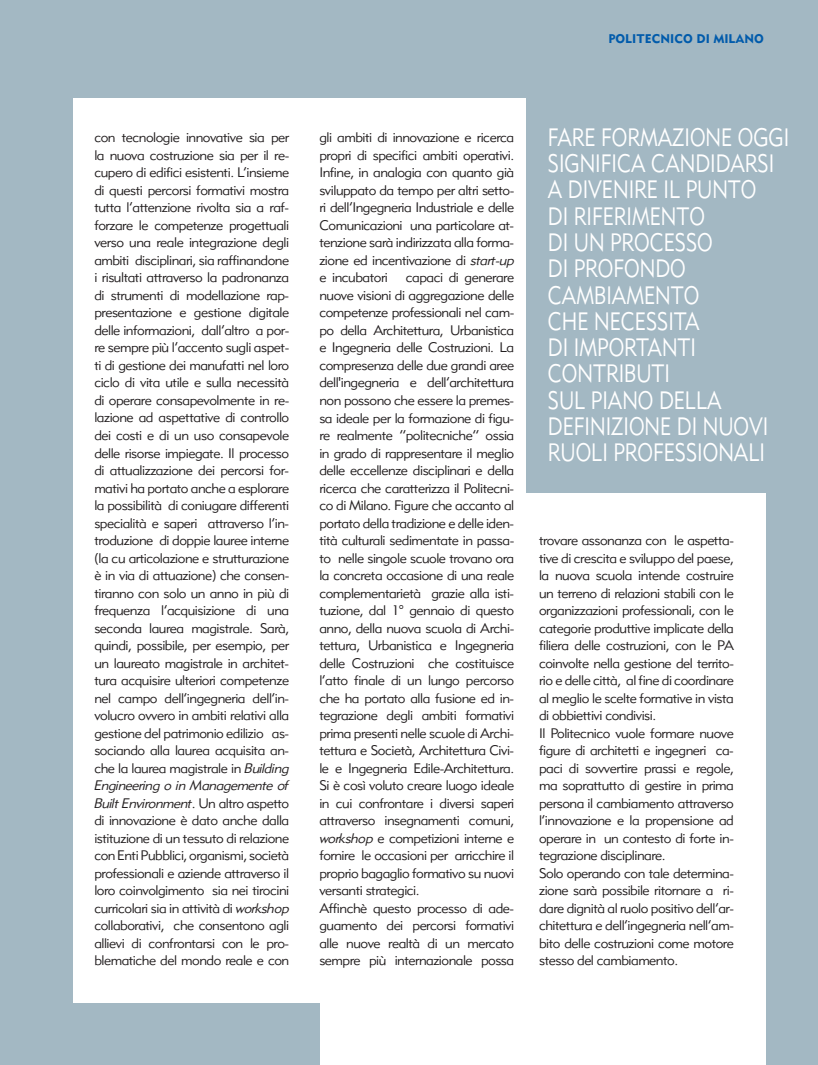
<style>
.page{position:relative;width:818px;height:1065px;background:#fff}
.page>*{position:absolute;margin:0;border:0;box-sizing:border-box;transform-origin:0 0}
.t1{font:25px/26.2px "Metro Lite Two";color:#fff;scale:.8 1}
.t2{font:13.75px/17.5px "Metro Lite Two";letter-spacing:-.035em;color:#231f20;text-align:justify}
.t3{font:13.75px/17.5px "Metro Lite Two Oblique";letter-spacing:-.035em;color:#231f20}
.t4{font:12.5px "Metro Black Two";color:#015bab}
.s1{font-family:"Metro Lite Two Oblique"}
.s2{font-family:"Metro Lite Two"}
</style>
<div class="page">
<div style="left:0;top:0;width:818px;height:1064px;background:#a3b8c3"></div>
<div style="left:73px;top:98px;width:693px;height:903px;background:#fff"></div>
<div style="left:527px;top:28px;width:291px;height:464px;background:#a3b8c3"></div>
<div style="left:320px;top:990px;width:446px;height:74px;background:#fff"></div>
<p class="t4" style="left:608px;top:30px;width:157px">POLITECNICO DI MILANO</p>
<p class="t2" style="left:94px;top:128px;width:196px">con tecnologie innovative sia per la nuova costruzione sia per il re&shy;cupero di edifici esistenti. L’insieme di questi percorsi formativi mostra tutta l’attenzione rivolta sia a raf&shy;forzare le competenze progettuali verso una reale integrazione degli ambiti disciplinari, sia raffinandone i risultati attraverso la padronanza di strumenti di modellazione rap&shy;presentazione e gestione digitale delle informazioni, dall’altro a por&shy;re sempre più l’accento sugli aspet&shy;ti di gestione dei manufatti nel loro ciclo di vita utile e sulla necessità di operare consapevolmente in re&shy;lazione ad aspettative di controllo dei costi e di un uso consapevole delle risorse impiegate. Il processo di attualizzazione dei percorsi for&shy;mativi ha portato anche a esplorare la possibilità di coniugare differenti specialità e saperi attraverso l’in&shy;troduzione di doppie lauree interne (la cu articolazione e strutturazione è in via di attuazione) che consen&shy;tiranno con solo un anno in più di frequenza l’acquisizione di una seconda laurea magistrale. Sarà, quindi, possibile, per esempio, per un laureato magistrale in architet&shy;tura acquisire ulteriori competenze nel campo dell’ingegneria dell’in&shy;volucro ovvero in ambiti relativi alla gestione del patrimonio edilizio as&shy;sociando alla laurea acquisita an&shy;che la laurea magistrale in <span class="s1">Building</span></p>
<p class="t3" style="left:94px;top:776px;width:196px">Engineering o in Managemente of<br>Built Environment<span class="s2">. Un altro aspetto</span></p>
<p class="t2" style="left:94px;top:811px;width:196px">di innovazione è dato anche dalla istituzione di un tessuto di relazione con Enti Pubblici, organismi, società professionali e aziende attraverso il loro coinvolgimento sia nei tirocini curricolari sia in attività di <span class="s1">workshop </span>collaborativi, che consentono agli allievi di confrontarsi con le pro&shy;blematiche del mondo reale e con</p>
<p class="t2" style="left:319px;top:129px;width:196px">gli ambiti di innovazione e ricerca propri di specifici ambiti operativi.<br>Infine, in analogia con quanto già sviluppato da tempo per altri setto&shy;ri dell’Ingegneria Industriale e delle Comunicazioni una particolare at&shy;tenzione sarà indirizzata alla forma&shy;zione ed incentivazione di <span class="s1">start-up </span>e incubatori</p>
<p class="t2" style="left:319px;top:269px;width:196px;text-align:left;text-indent:86px">capaci di generare nuove visioni di aggregazione delle competenze professionali nel cam&shy;po della Architettura, Urbanistica e Ingegneria delle Costruzioni. La compresenza delle due grandi aree dell'ingegneria e dell’architettura non possono che essere la premes&shy;sa ideale per la formazione di figu&shy;re realmente “politecniche” ossia in grado di rappresentare il meglio delle eccellenze disciplinari e della ricerca che caratterizza il Politecni&shy;co di Milano. Figure che accanto al portato della tradizione e delle iden&shy;tità culturali sedimentate in passa&shy;to nelle singole scuole trovano ora la concreta occasione di una reale complementarietà grazie alla isti&shy;tuzione, dal 1° gennaio di questo anno, della nuova scuola di Archi&shy;tettura, Urbanistica e Ingegneria delle Costruzioni che costituisce l’atto finale di un lungo percorso che ha portato alla fusione ed in&shy;tegrazione degli ambiti formativi prima presenti nelle scuole di Archi&shy;tettura e Società, Architettura Civi&shy;le e Ingegneria Edile-Architettura.<br>Si è così voluto creare luogo ideale in cui confrontare i diversi saperi attraverso insegnamenti comuni, <span class="s1">workshop</span> e competizioni interne e fornire le occasioni per arricchire il proprio bagaglio formativo su nuovi versanti strategici.<br>Affinchè questo processo di ade&shy;guamento dei percorsi formativi alle nuove realtà di un mercato sempre più internazionale possa</p>
<h1 class="t1" style="left:548px;top:124px;width:303px">FARE FORMAZIONE OGGI<br>SIGNIFICA CANDIDARSI<br>A DIVENIRE IL PUNTO<br>DI RIFERIMENTO<br>DI UN PROCESSO<br>DI PROFONDO<br>CAMBIAMENTO<br>CHE NECESSITA<br>DI IMPORTANTI<br>CONTRIBUTI<br>SUL PIANO DELLA<br>DEFINIZIONE DI NUOVI<br>RUOLI PROFESSIONALI</h1>
<p class="t2" style="left:539px;top:531px;width:196px;text-align:left">trovare assonanza con le aspetta&shy;tive di crescita e sviluppo del paese, la nuova scuola intende costruire un terreno di relazioni stabili con le organizzazioni professionali, con le categorie produttive implicate della filiera delle costruzioni, con le PA coinvolte nella gestione del territo&shy;rio e delle città, al fine di coordinare al meglio le scelte formative in vista di obbiettivi condivisi.<br>Il Politecnico vuole formare nuove figure di architetti e ingegneri ca&shy;paci di sovvertire prassi e regole, ma soprattutto di gestire in prima persona il cambiamento attraverso l’innovazione e la propensione ad operare in un contesto di forte in&shy;tegrazione disciplinare.<br>Solo operando con tale determina&shy;zione sarà possibile ritornare a ri&shy;dare dignità al ruolo positivo dell’ar&shy;chitettura e dell’ingegneria nell’am&shy;bito delle costruzioni come motore stesso del cambiamento.</p>
</div>
